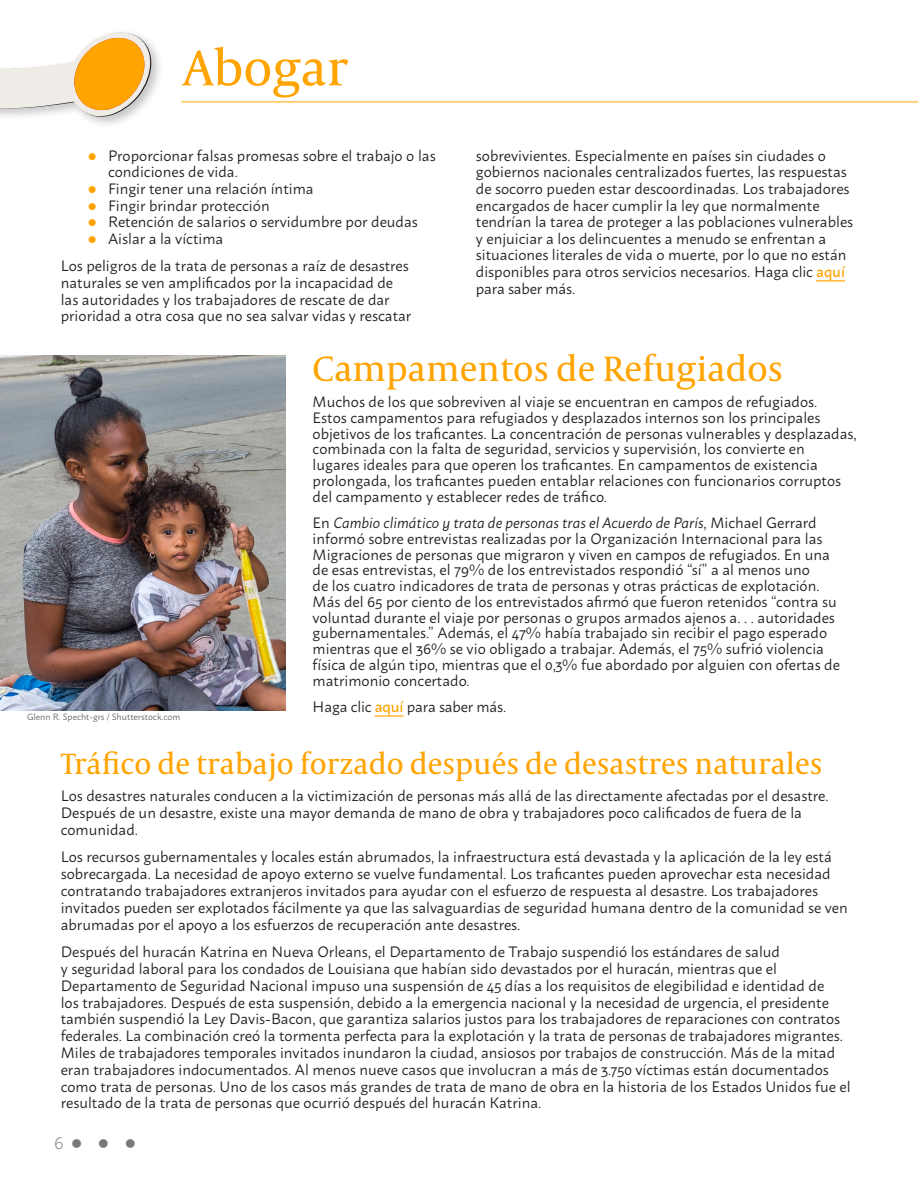
<style>
.page{position:relative;width:918px;height:1188px;background:#fff}
.page>*{position:absolute;margin:0;border:0;box-sizing:border-box;transform-origin:0 0}
.t1{font:51px "Capitolium News 2";color:#ffa400}
.t2{font:36px "Capitolium News 2";color:#ffa400}
.t3{font:30px "Capitolium News 2";color:#ffa400}
.t4{font:300 16.5px "Macho";color:#77797b}
.t5{font:15px/15.8px "Macho";color:#231f20}
.t6{font:9px "Macho";color:#636466}
.s1{font-style:italic}
.s2{font-weight:500;color:#ffa400}
</style>
<div class="page">
<hr style="left:181px;top:102px;width:737px;height:1px;background:#ffa400">
<div style="left:0;top:29px;width:164px;height:101px;background:#231f20;opacity:.25"></div>
<svg style="left:0;top:31px;width:151px;height:87px"></svg>
<svg style="left:816px;top:280px;width:29px;height:1px"></svg>
<hr style="left:375px;top:715px;width:28px;height:2px;background:#ffa400">
<img style="left:0;top:355px;width:286px;height:355px">
<p class="t1" style="left:183px;top:33px;width:167px">Abogar</p>
<p class="t5" style="left:108px;top:145px;width:329px;line-height:16.6px">Proporcionar falsas promesas sobre el trabajo o las condiciones de vida.</p>
<p class="t5" style="left:108px;top:179px;width:207px">Fingir tener una relación íntima</p>
<p class="t5" style="left:108px;top:196px;width:163px">Fingir brindar protección</p>
<p class="t5" style="left:108px;top:213px;width:311px">Retención de salarios o servidumbre por deudas</p>
<p class="t5" style="left:108px;top:229px;width:117px">Aislar a la víctima</p>
<p class="t5" style="left:61px;top:256px;width:352px;line-height:16.6px">Los peligros de la trata de personas a raíz de desastres naturales se ven amplificados por la incapacidad de las autoridades y los trabajadores de rescate de dar prioridad a otra cosa que no sea salvar vidas y rescatar</p>
<p class="t2" style="left:313px;top:343px;width:472px">Campamentos de Refugiados</p>
<p class="t5" style="left:313px;top:393px;width:546px">Muchos de los que sobreviven al viaje se encuentran en campos de refugiados.<br>Estos campamentos para refugiados y desplazados internos son los principales objetivos de los traficantes. La concentración de personas vulnerables y desplazadas, combinada con la falta de seguridad, servicios y supervisión, los convierte en<br>lugares ideales para que operen los traficantes. En campamentos de existencia prolongada, los traficantes pueden entablar relaciones con funcionarios corruptos del campamento y establecer redes de tráfico.</p>
<p class="t5" style="left:313px;top:514px;width:529px">En <span class="s1">Cambio climático y trata de personas tras el Acuerdo de París</span>, Michael Gerrard informó sobre entrevistas realizadas por la Organización Internacional para las Migraciones de personas que migraron y viven en campos de refugiados. En una de esas entrevistas, el 79% de los entrevistados respondió “sí” a al menos uno<br>de los cuatro indicadores de trata de personas y otras prácticas de explotación.<br>Más del 65 por ciento de los entrevistados afirmó que fueron retenidos “contra su voluntad durante el viaje por personas o grupos armados ajenos a. . . autoridades gubernamentales.” Además, el 47% había trabajado sin recibir el pago esperado mientras que el 36% se vio obligado a trabajar. Además, el 75% sufrió violencia física de algún tipo, mientras que el 0,3% fue abordado por alguien con ofertas de matrimonio concertado.</p>
<p class="t5" style="left:313px;top:698px;width:195px">Haga clic <span class="s2">aquí</span> para saber más.</p>
<p class="t3" style="left:61px;top:742px;width:763px">Tráfico de trabajo forzado después de desastres naturales</p>
<p class="t5" style="left:61px;top:786px;width:769px;line-height:16.8px">Los desastres naturales conducen a la victimización de personas más allá de las directamente afectadas por el desastre.<br>Después de un desastre, existe una mayor demanda de mano de obra y trabajadores poco calificados de fuera de la comunidad.</p>
<p class="t5" style="left:61px;top:847px;width:789px;line-height:16.8px">Los recursos gubernamentales y locales están abrumados, la infraestructura está devastada y la aplicación de la ley está sobrecargada. La necesidad de apoyo externo se vuelve fundamental. Los traficantes pueden aprovechar esta necesidad contratando trabajadores extranjeros invitados para ayudar con el esfuerzo de respuesta al desastre. Los trabajadores invitados pueden ser explotados fácilmente ya que las salvaguardias de seguridad humana dentro de la comunidad se ven abrumadas por el apoyo a los esfuerzos de recuperación ante desastres.</p>
<p class="t5" style="left:61px;top:942px;width:791px;line-height:16.8px">Después del huracán Katrina en Nueva Orleans, el Departamento de Trabajo suspendió los estándares de salud<br>y seguridad laboral para los condados de Louisiana que habían sido devastados por el huracán, mientras que el Departamento de Seguridad Nacional impuso una suspensión de 45 días a los requisitos de elegibilidad e identidad de<br>los trabajadores. Después de esta suspensión, debido a la emergencia nacional y la necesidad de urgencia, el presidente también suspendió la Ley Davis-Bacon, que garantiza salarios justos para los trabajadores de reparaciones con contratos federales. La combinación creó la tormenta perfecta para la explotación y la trata de personas de trabajadores migrantes.<br>Miles de trabajadores temporales invitados inundaron la ciudad, ansiosos por trabajos de construcción. Más de la mitad eran trabajadores indocumentados. Al menos nueve casos que involucran a más de 3.750 víctimas están documentados como trata de personas. Uno de los casos más grandes de trata de mano de obra en la historia de los Estados Unidos fue el resultado de la trata de personas que ocurrió después del huracán Katrina.</p>
<p class="t5" style="left:476px;top:145px;width:379px;line-height:16.6px">sobrevivientes. Especialmente en países sin ciudades o gobiernos nacionales centralizados fuertes, las respuestas de socorro pueden estar descoordinadas. Los trabajadores encargados de hacer cumplir la ley que normalmente tendrían la tarea de proteger a las poblaciones vulnerables y enjuiciar a los delincuentes a menudo se enfrentan a situaciones literales de vida o muerte, por lo que no están disponibles para otros servicios necesarios. Haga clic <span class="s2">aquí </span>para saber más.</p>
<p class="t6" style="left:27px;top:709px;width:155px">Glenn R. Specht-grs / Shutterstock.com</p>
<p class="t4" style="left:54px;top:1129px;width:84px">6 ●●●</p>
</div>
